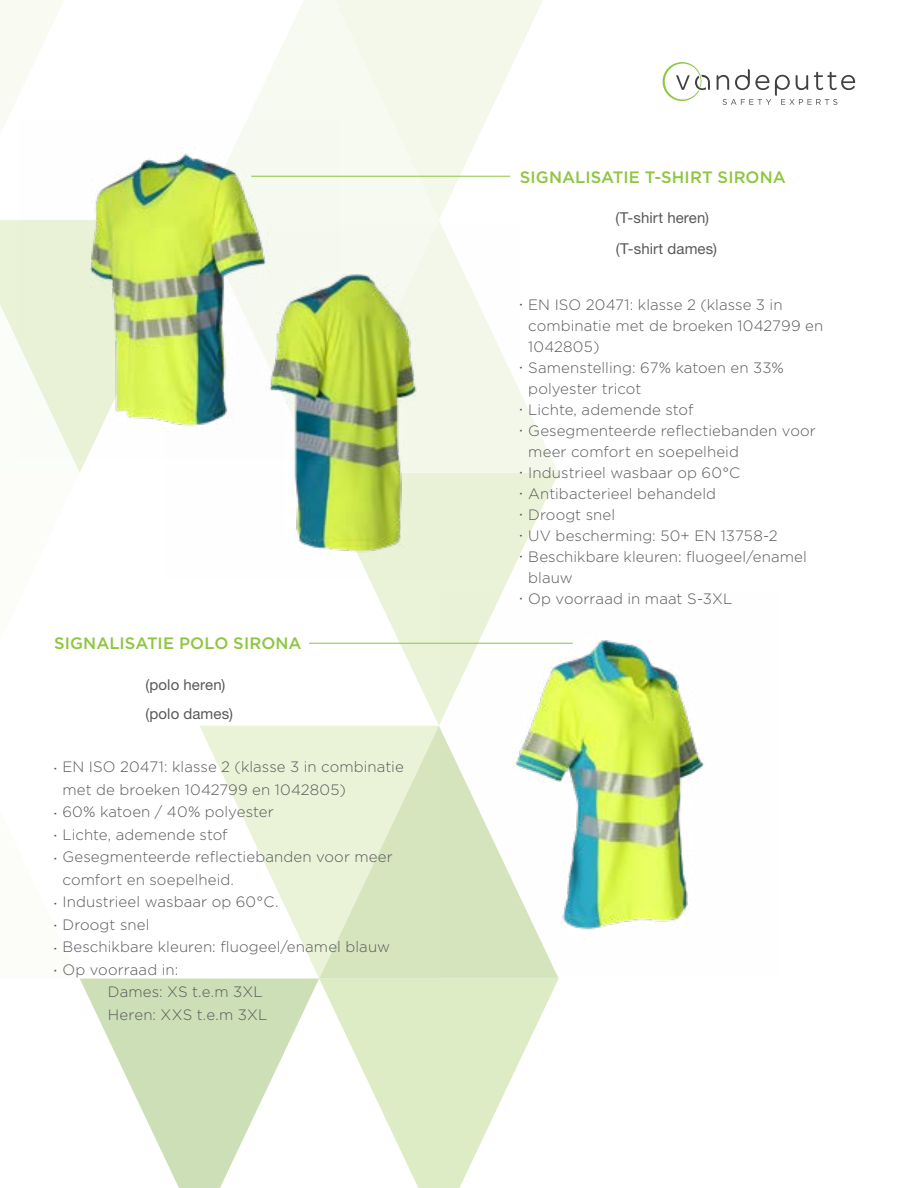
<style>
.page{position:relative;width:918px;height:1188px;background:#fff}
.page>*{position:absolute;margin:0;border:0;box-sizing:border-box;transform-origin:0 0}
.t1{font:500 16.5px "Gotham";letter-spacing:.005em;color:#8dc63f}
.t2{font:300 15px/21px "Gotham";letter-spacing:.01em;color:#58595b}
.t3{font:15px/31px "Helvetica Neue LT Std";letter-spacing:.005em;color:#58595b}
.s1{font-family:"Myriad Pro";font-weight:400;font-size:9px}
</style>
<div class="page">
<svg style="left:247px;top:0;width:72px;height:120px;fill:#f7faf0"></svg>
<svg style="left:319px;top:0;width:224px;height:220px;fill:#f7faf0"></svg>
<svg style="left:319px;top:473px;width:240px;height:253px"></svg>
<svg style="left:319px;top:979px;width:240px;height:209px;fill:#ddecc5"></svg>
<svg style="left:80px;top:979px;width:239px;height:209px;fill:#cddfb7"></svg>
<svg style="left:199px;top:726px;width:120px;height:253px"></svg>
<svg style="left:0;top:0;width:80px;height:473px"></svg>
<svg style="left:338px;top:220px;width:220px;height:253px"></svg>
<svg style="left:319px;top:726px;width:240px;height:253px;background:#dfebca"></svg>
<hr style="left:251px;top:176px;width:259px;height:1px;background:#8dc63f">
<hr style="left:309px;top:643px;width:264px;height:1px;background:#8dc63f">
<svg style="left:717px;top:69px;width:138px;height:36px"></svg>
<svg style="left:663px;top:62px;width:47px;height:39px"></svg>
<img style="left:294px;top:225px;width:226px;height:355px">
<img style="left:18px;top:120px;width:320px;height:338px">
<img style="left:441px;top:592px;width:263px;height:384px">
<p class="t1" style="left:54px;top:633px;width:249px">SIGNALISATIE POLO SIRONA</p>
<p class="t3" style="left:146px;top:670px;width:89px;line-height:29.5px">(polo heren) (polo dames)</p>
<p class="t2" style="left:63px;top:756px;width:343px;line-height:22.5px;text-indent:-9px"><span class="s1">•</span> EN ISO 20471: klasse 2 (klasse 3 in combinatie met de broeken 1042799 en 1042805)</p>
<p class="t2" style="left:54px;top:801px;width:221px"><span class="s1">•</span> 60% katoen / 40% polyester</p>
<p class="t2" style="left:54px;top:824px;width:175px"><span class="s1">•</span> Lichte, ademende stof</p>
<p class="t2" style="left:63px;top:846px;width:332px;line-height:22.5px;text-indent:-9px"><span class="s1">•</span> Gesegmenteerde reflectiebanden voor meer comfort en soepelheid.</p>
<p class="t2" style="left:54px;top:891px;width:226px"><span class="s1">•</span> Industrieel wasbaar op 60°C.</p>
<p class="t2" style="left:54px;top:914px;width:97px"><span class="s1">•</span> Droogt snel</p>
<p class="t2" style="left:54px;top:936px;width:338px"><span class="s1">•</span> Beschikbare kleuren: fluogeel/enamel blauw</p>
<p class="t2" style="left:108px;top:958px;width:161px;line-height:22.5px;text-indent:-54px"><span class="s1">•</span> Op voorraad in:<br>Dames: XS t.e.m 3XL<br>Heren: XXS t.e.m 3XL</p>
<p class="t1" style="left:520px;top:167px;width:268px">SIGNALISATIE T-SHIRT SIRONA</p>
<p class="t3" style="left:615px;top:202px;width:103px">(T-shirt heren) (T-shirt dames)</p>
<p class="t2" style="left:528px;top:294px;width:297px;text-indent:-9px"><sup>•</sup> EN ISO 20471: klasse 2 (klasse 3 in combinatie met de broeken 1042799 en<br>1042805)</p>
<p class="t2" style="left:528px;top:357px;width:257px;text-indent:-9px"><sup>•</sup> Samenstelling: 67% katoen en 33% polyester tricot</p>
<p class="t2" style="left:520px;top:399px;width:175px"><sup>•</sup> Lichte, ademende stof</p>
<p class="t2" style="left:528px;top:420px;width:289px;text-indent:-9px"><sup>•</sup> Gesegmenteerde reflectiebanden voor meer comfort en soepelheid</p>
<p class="t2" style="left:520px;top:462px;width:222px"><sup>•</sup> Industrieel wasbaar op 60°C</p>
<p class="t2" style="left:520px;top:483px;width:198px"><sup>•</sup> Antibacterieel behandeld</p>
<p class="t2" style="left:520px;top:504px;width:97px"><sup>•</sup> Droogt snel</p>
<p class="t2" style="left:520px;top:525px;width:260px"><sup>•</sup> UV bescherming: 50+ EN 13758-2</p>
<p class="t2" style="left:528px;top:546px;width:280px;text-indent:-9px"><sup>•</sup> Beschikbare kleuren: fluogeel/enamel blauw</p>
<p class="t2" style="left:520px;top:588px;width:214px"><sup>•</sup> Op voorraad in maat S-3XL</p>
</div>
